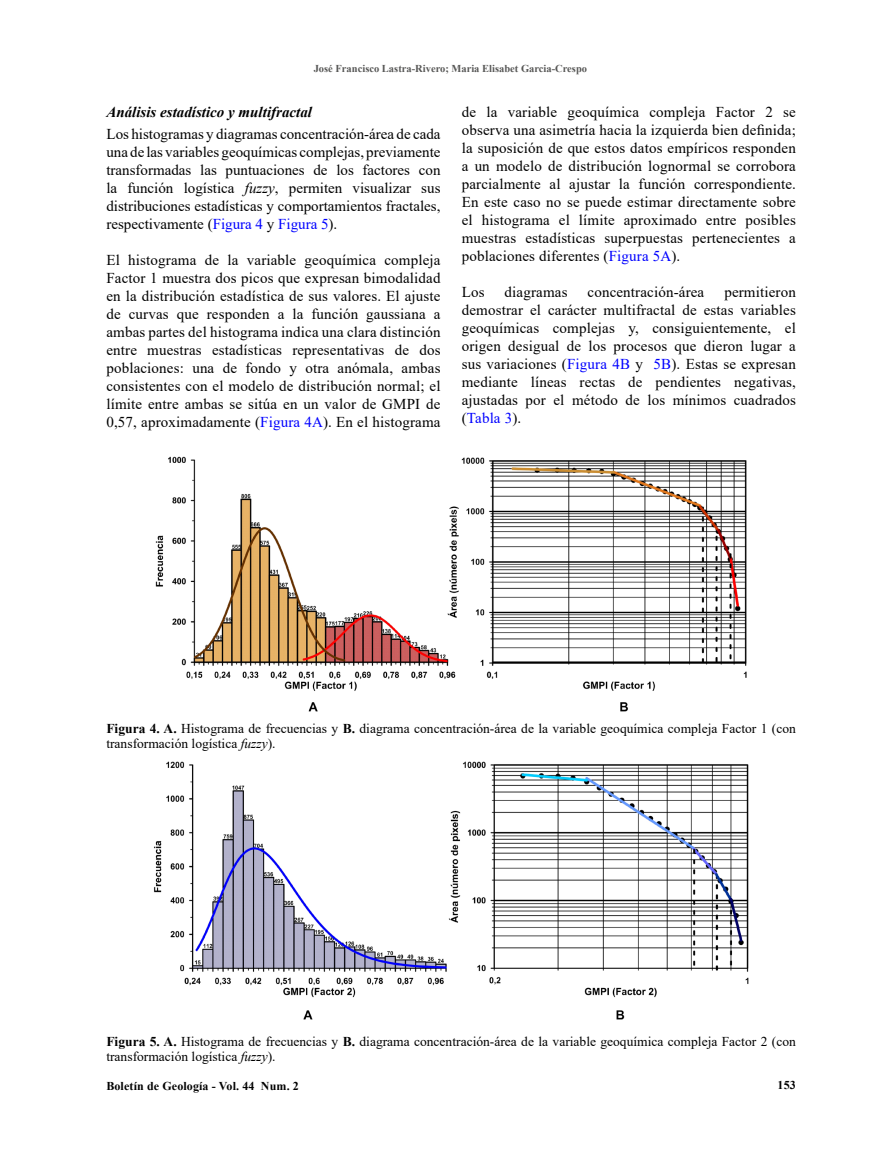
<style>
.page{position:relative;width:881px;height:1149px;background:#fff}
.page>*{position:absolute;margin:0;border:0;box-sizing:border-box;transform-origin:0 0}
.t1{font:15px/18px "Times New Roman";letter-spacing:.01em;color:#000;text-align:justify}
.t2{font:italic 700 15px "Times New Roman";color:#000}
.t3{font:13.5px/15px "Times New Roman";color:#000}
.t4{font:700 12px "Times New Roman";letter-spacing:.01em;color:#000}
.t5{font:700 10.5px "Times New Roman";color:#575756}
.s1{font-style:italic}
.s2{color:#00f}
.s3{font-weight:700}
</style>
<div class="page">
<img style="left:155px;top:456px;width:592px;height:256px">
<img style="left:154px;top:761px;width:595px;height:259px">
<p class="t5" style="left:313px;top:61px;width:275px">José Francisco Lastra-Rivero; Maria Elisabet Garcia-Crespo</p>
<p class="t2" style="left:106px;top:101px;width:207px">Análisis estadístico y multifractal</p>
<p class="t1" style="left:106px;top:124px;width:335px">Los histogramas y diagramas concentración-área de cada una de las variables geoquímicas complejas, previamente transformadas las puntuaciones de los factores con la función logística <span class="s1">fuzzy</span>, permiten visualizar sus distribuciones estadísticas y comportamientos fractales, respectivamente (<span class="s2">Figura 4</span> y <span class="s2">Figura 5</span>).</p>
<p class="t1" style="left:106px;top:250px;width:335px">El histograma de la variable geoquímica compleja Factor 1 muestra dos picos que expresan bimodalidad en la distribución estadística de sus valores. El ajuste de curvas que responden a la función gaussiana a ambas partes del histograma indica una clara distinción entre muestras estadísticas representativas de dos poblaciones: una de fondo y otra anómala, ambas consistentes con el modelo de distribución normal; el límite entre ambas se sitúa en un valor de GMPI de 0,57, aproximadamente (<span class="s2">Figura 4A</span>). En el histograma</p>
<p class="t1" style="left:461px;top:102px;width:335px">de la variable geoquímica compleja Factor 2 se observa una asimetría hacia la izquierda bien definida; la suposición de que estos datos empíricos responden a un modelo de distribución lognormal se corrobora parcialmente al ajustar la función correspondiente.<br>En este caso no se puede estimar directamente sobre el histograma el límite aproximado entre posibles muestras estadísticas superpuestas pertenecientes a poblaciones diferentes (<span class="s2">Figura 5A</span>).</p>
<p class="t1" style="left:461px;top:282px;width:24px">Los</p>
<p class="t1" style="left:504px;top:282px;width:64px">diagramas</p>
<p class="t1" style="left:587px;top:282px;width:118px">concentración-área</p>
<p class="t1" style="left:461px;top:282px;width:335px;text-indent:262px">permitieron demostrar el carácter multifractal de estas variables geoquímicas complejas y, consiguientemente, el origen desigual de los procesos que dieron lugar a sus variaciones (<span class="s2">Figura 4B</span> y <span class="s2">5B</span>). Estas se expresan mediante líneas rectas de pendientes negativas, ajustadas por el método de los mínimos cuadrados (<span class="s2">Tabla 3</span>).</p>
<p class="t3" style="left:106px;top:720px;width:690px"><span class="s3">Figura 4. A.</span> Histograma de frecuencias y <span class="s3">B.</span> diagrama concentración-área de la variable geoquímica compleja Factor 1 (con transformación logística <span class="s1">fuzzy</span>).</p>
<p class="t3" style="left:106px;top:1033px;width:690px"><span class="s3">Figura 5. A.</span> Histograma de frecuencias y <span class="s3">B.</span> diagrama concentración-área de la variable geoquímica compleja Factor 2 (con transformación logística <span class="s1">fuzzy</span>).</p>
<p class="t4" style="left:106px;top:1076px;width:194px">Boletín de Geología - Vol. 44 Num. 2</p>
<p class="t4" style="left:777px;top:1076px;width:20px">153</p>
</div>
